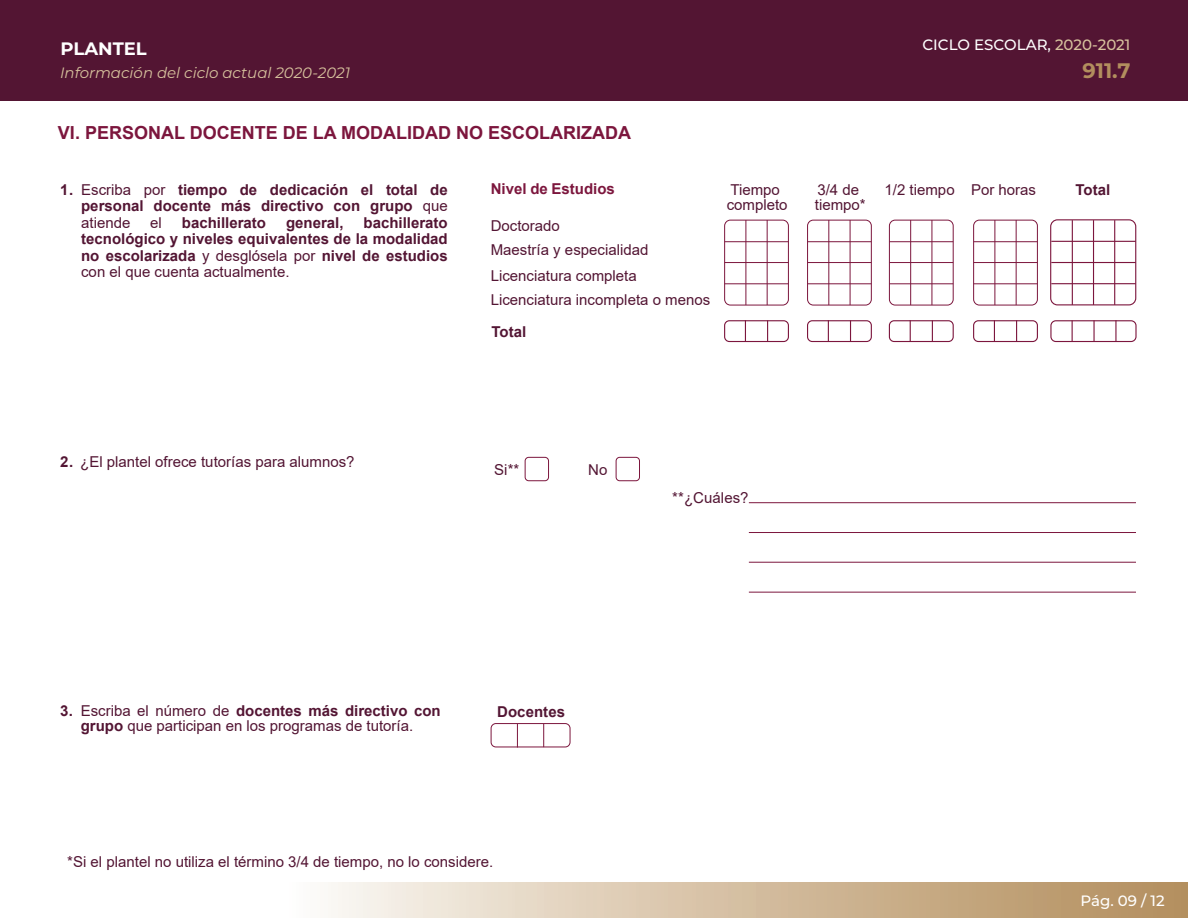
<style>
.page{position:relative;width:1188px;height:918px;background:#fff}
.page>*{position:absolute;margin:0;border:0;box-sizing:border-box;transform-origin:0 0}
.t1{font:700 21px "Montserrat";color:#b28e5e}
.t2{font:700 18px "Arial";color:#7c163d}
.t3{font:700 18px "Montserrat";color:#fff}
.t4{font:15px/15px "Arial";color:#531533}
.t5{font:700 15px/16.5px "Arial";color:#531533;text-align:justify}
.t6{font:italic 15px "Montserrat";color:#d7c29d}
.t7{font:500 15px "Montserrat";color:#fff}
.t8{font:700 15px "Arial";color:#7c163d}
.s1{color:#d7c29d}
.s2{font-weight:400}
.s3{font-weight:700}
</style>
<div class="page">
<div style="left:1050px;top:320px;width:87px;height:22px;border:1px solid #7c163d;border-radius:5px"></div>
<hr style="left:1051px;top:241px;width:85px;height:1px;background:#7c163d">
<hr style="left:1051px;top:262px;width:85px;height:1px;background:#7c163d">
<hr style="left:1051px;top:283px;width:85px;height:1px;background:#7c163d">
<div style="left:1050px;top:219px;width:86px;height:86px;border:1px solid #7c163d;border-radius:7px"></div>
<div style="left:724px;top:320px;width:65px;height:22px;border:1px solid #7c163d;border-radius:5px"></div>
<hr style="left:725px;top:241px;width:63px;height:1px;background:#7c163d">
<hr style="left:725px;top:262px;width:63px;height:1px;background:#7c163d">
<hr style="left:725px;top:283px;width:63px;height:1px;background:#7c163d">
<div style="left:724px;top:220px;width:65px;height:85px;border:1px solid #7c163d;border-radius:6px"></div>
<div style="left:807px;top:320px;width:65px;height:22px;border:1px solid #7c163d;border-radius:5px"></div>
<hr style="left:808px;top:241px;width:63px;height:1px;background:#7c163d">
<hr style="left:808px;top:262px;width:63px;height:1px;background:#7c163d">
<hr style="left:808px;top:283px;width:63px;height:1px;background:#7c163d">
<div style="left:807px;top:220px;width:65px;height:85px;border:1px solid #7c163d;border-radius:6px"></div>
<div style="left:889px;top:320px;width:65px;height:22px;border:1px solid #7c163d;border-radius:5px"></div>
<hr style="left:889px;top:241px;width:64px;height:1px;background:#7c163d">
<hr style="left:889px;top:262px;width:64px;height:1px;background:#7c163d">
<hr style="left:889px;top:283px;width:64px;height:1px;background:#7c163d">
<div style="left:889px;top:220px;width:65px;height:85px;border:1px solid #7c163d;border-radius:6px"></div>
<div style="left:973px;top:320px;width:65px;height:22px;border:1px solid #7c163d;border-radius:5px"></div>
<hr style="left:974px;top:241px;width:63px;height:1px;background:#7c163d">
<hr style="left:974px;top:262px;width:63px;height:1px;background:#7c163d">
<hr style="left:974px;top:283px;width:63px;height:1px;background:#7c163d">
<div style="left:973px;top:220px;width:65px;height:85px;border:1px solid #7c163d;border-radius:6px"></div>
<hr style="left:749px;top:502px;width:387px;height:1px;background:#7c163d">
<hr style="left:749px;top:532px;width:387px;height:1px;background:#7c163d">
<hr style="left:749px;top:562px;width:387px;height:1px;background:#7c163d">
<hr style="left:749px;top:592px;width:387px;height:1px;background:#7c163d">
<div style="left:525px;top:457px;width:24px;height:24px;border:1px solid #7c163d;border-radius:4px"></div>
<div style="left:616px;top:457px;width:24px;height:24px;border:1px solid #7c163d;border-radius:4px"></div>
<div style="left:491px;top:723px;width:79px;height:24px;border:1px solid #7c163d;border-radius:5px"></div>
<div style="left:0;top:0;width:1188px;height:100px;background:#531533"></div>
<div style="left:285px;top:882px;width:903px;height:36px;background:linear-gradient(to right,#fcf9f5,#b18a57)"></div>
<hr style="left:1093px;top:320px;width:2px;height:21px;background:#7c163d">
<svg style="left:1072px;top:320px;width:1px;height:21px"></svg>
<hr style="left:1115px;top:320px;width:2px;height:21px;background:#7c163d">
<hr style="left:1072px;top:220px;width:1px;height:85px;background:#7c163d">
<hr style="left:1093px;top:220px;width:1px;height:85px;background:#7c163d">
<hr style="left:1114px;top:220px;width:1px;height:85px;background:#7c163d">
<svg style="left:767px;top:320px;width:1px;height:22px"></svg>
<svg style="left:745px;top:320px;width:1px;height:22px"></svg>
<hr style="left:746px;top:220px;width:1px;height:85px;background:#7c163d">
<hr style="left:767px;top:220px;width:1px;height:85px;background:#7c163d">
<svg style="left:850px;top:320px;width:1px;height:22px"></svg>
<svg style="left:828px;top:320px;width:1px;height:22px"></svg>
<hr style="left:828px;top:220px;width:1px;height:85px;background:#7c163d">
<hr style="left:850px;top:220px;width:1px;height:85px;background:#7c163d">
<svg style="left:932px;top:320px;width:1px;height:22px"></svg>
<svg style="left:910px;top:320px;width:1px;height:22px"></svg>
<hr style="left:910px;top:220px;width:1px;height:85px;background:#7c163d">
<hr style="left:932px;top:220px;width:1px;height:85px;background:#7c163d">
<svg style="left:1016px;top:320px;width:1px;height:22px"></svg>
<svg style="left:994px;top:320px;width:1px;height:22px"></svg>
<hr style="left:995px;top:220px;width:1px;height:85px;background:#7c163d">
<hr style="left:1016px;top:220px;width:1px;height:85px;background:#7c163d">
<svg style="left:543px;top:724px;width:1px;height:23px"></svg>
<svg style="left:517px;top:724px;width:1px;height:23px"></svg>
<p class="t3" style="left:60px;top:36px;width:88px">PLANTEL</p>
<p class="t7" style="left:922px;top:34px;width:209px">CICLO ESCOLAR, <span class="s1">2020-2021</span></p>
<p class="t6" style="left:60px;top:63px;width:292px">Información del ciclo actual 2020-2021</p>
<h1 class="t1" style="left:1083px;top:56px;width:49px">911.7</h1>
<p class="t2" style="left:58px;top:120px;width:575px">VI. PERSONAL DOCENTE DE LA MODALIDAD NO ESCOLARIZADA</p>
<p class="t5" style="left:81px;top:181px;width:368px;text-indent:-21px">1. <span class="s2">Escriba por</span> tiempo de dedicación el total de personal docente más directivo con grupo <span class="s2">que atiende</span></p>
<p class="t5" style="left:81px;top:214px;width:368px;text-indent:282px">bachillerato tecnológico y niveles equivalentes de la modalidad no escolarizada <span class="s2">y desglósela por</span> nivel de estudios <span class="s2">con el que cuenta actualmente.</span></p>
<p class="t4" style="left:150px;top:215px;width:13px">el</p>
<p class="t5" style="left:182px;top:214px;width:86px">bachillerato</p>
<p class="t5" style="left:286px;top:214px;width:59px">general,</p>
<p class="t8" style="left:491px;top:179px;width:126px">Nivel de Estudios</p>
<p class="t4" style="left:491px;top:219px;width:71px">Doctorado</p>
<p class="t4" style="left:491px;top:242px;width:159px">Maestría y especialidad</p>
<p class="t4" style="left:491px;top:268px;width:148px">Licenciatura completa</p>
<p class="t4" style="left:491px;top:292px;width:221px">Licenciatura incompleta o menos</p>
<p class="t5" style="left:492px;top:324px;width:36px">Total</p>
<p class="t4" style="left:727px;top:182px;width:62px">Tiempo completo</p>
<p class="t4" style="left:815px;top:182px;width:52px">3/4 de tiempo*</p>
<p class="t4" style="left:885px;top:182px;width:153px">1/2 tiempo Por horas</p>
<p class="t5" style="left:1076px;top:181px;width:36px">Total</p>
<p class="t4" style="left:60px;top:454px;width:296px"><span class="s3">2.</span> ¿El plantel ofrece tutorías para alumnos?</p>
<p class="t4" style="left:494px;top:462px;width:27px">Si**</p>
<p class="t4" style="left:588px;top:462px;width:21px">No</p>
<p class="t4" style="left:81px;top:703px;width:362px">Escriba el número de <span class="s3">docentes más directivo con grupo</span> que participan en los programas de tutoría.</p>
<p class="t5" style="left:60px;top:702px;width:14px">3.</p>
<p class="t5" style="left:497px;top:703px;width:69px">Docentes</p>
<p class="t4" style="left:67px;top:854px;width:428px">*Si el plantel no utiliza el término 3/4 de tiempo, no lo considere.</p>
<p class="t4" style="left:672px;top:490px;width:78px">**¿Cuáles?</p>
<p class="t7" style="left:1081px;top:890px;width:86px">Pág. 09 / 12</p>
</div>
